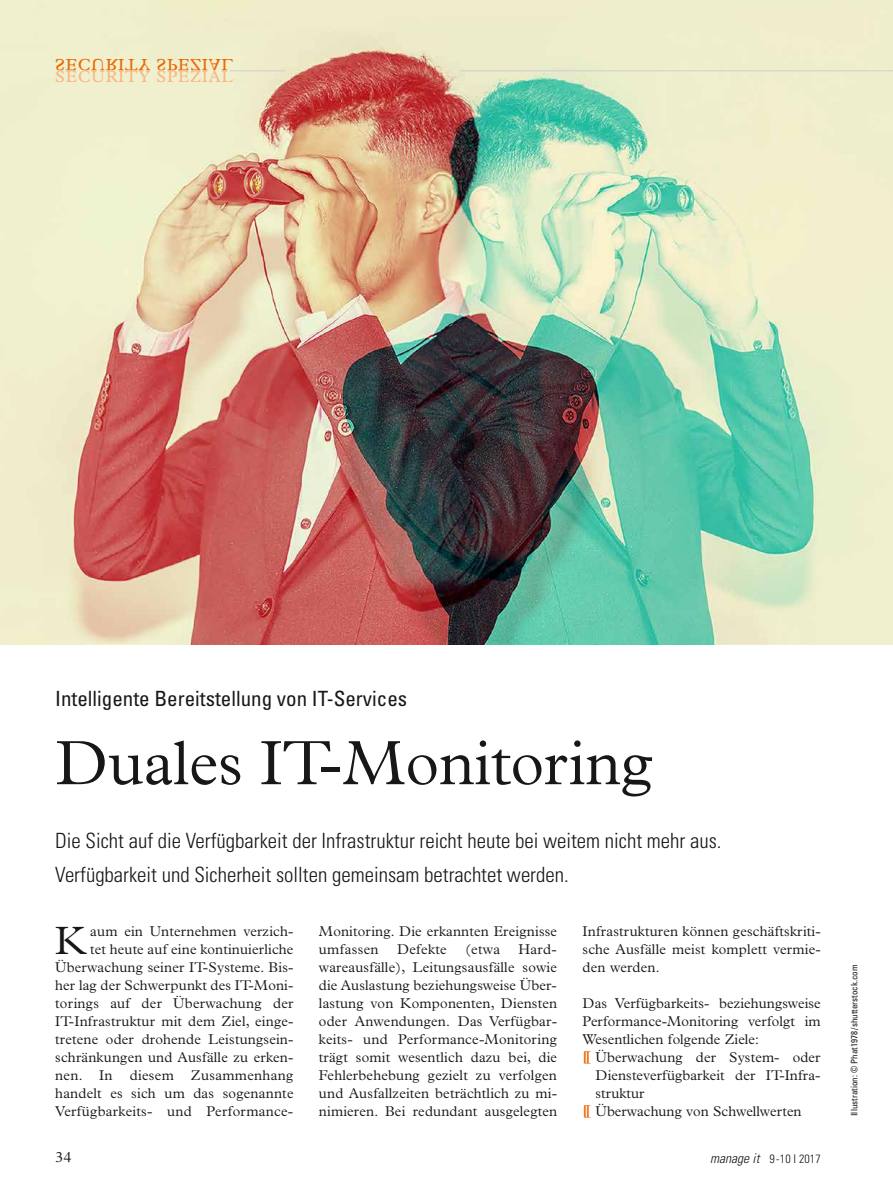
<style>
.page{position:relative;width:893px;height:1191px;background:#fff}
.page>*{position:absolute;margin:0;border:0;box-sizing:border-box;transform-origin:0 0}
.t1{font:300 63px "Plantin";color:#181716}
.t2{font:300 39.75px "Plantin";color:#181716}
.t3{font:300 condensed 21px/34.5px "Univers";color:#181716}
.t4{font:condensed 21px "Univers";color:#181716}
.t5{font:16.5px "Plantin";letter-spacing:.045em;color:#f8b786}
.t6{font:300 15px "Plantin";color:#181716}
.t7{font:300 14.25px/18px "Plantin";letter-spacing:.015em;color:#181716;text-align:justify}
.t8{font:300 condensed 12px "Univers";color:#181716}
.t9{font:condensed 9px "Univers";color:#181716}
.s1{font-weight:600;color:#ec6500}
.s2{font-style:italic;font-size:13.5px}
</style>
<div class="page">
<img style="left:0;top:0;width:893px;height:644px">
<hr style="left:230px;top:70px;width:55px;height:1px;background:#d3cbd4">
<hr style="left:460px;top:70px;width:433px;height:1px;background:#d3cbd4">
<div style="left:56px;top:59px;width:177px;height:12px;background:#f0f0ce"></div>
<p class="t5" style="left:55px;top:67px;width:179px">SECURITY SPEZIAL</p>
<h3 class="t4" style="left:55px;top:685px;width:353px">Intelligente Bereitstellung von IT-Services</h3>
<h1 class="t1" style="left:55px;top:727px;width:599px">Duales IT-Monitoring</h1>
<h3 class="t3" style="left:55px;top:823px;width:668px">Die Sicht auf die Verfügbarkeit der Infrastruktur reicht heute bei weitem nicht mehr aus.<br>Verfügbarkeit und Sicherheit sollten gemeinsam betrachtet werden.</h3>
<p class="t7" style="left:55px;top:922px;width:240px;text-align:right">aum ein Unternehmen verzich-<br>tet heute auf eine kontinuierliche Überwachung seiner IT-Systeme. Bis&shy;her lag der Schwerpunkt des IT-Moni&shy;torings auf der Überwachung der IT-Infrastruktur mit dem Ziel, einge&shy;tretene oder drohende Leistungsein&shy;schränkungen und Ausfälle zu erken&shy;nen. In diesem Zusammenhang handelt es sich um das sogenannte Verfügbarkeits- und Performance-</p>
<p class="t7" style="left:319px;top:922px;width:240px">Monitoring. Die erkannten Ereignisse umfassen</p>
<h2 class="t2" style="left:55px;top:918px;width:33px">K</h2>
<p class="t7" style="left:319px;top:940px;width:240px;text-indent:200px">Hard&shy;wareausfälle), Leitungsausfälle sowie die Auslastung beziehungsweise Über&shy;lastung von Komponenten, Diensten oder Anwendungen. Das Verfügbar&shy;keits- und Performance-Monitoring trägt somit wesentlich dazu bei, die Fehlerbehebung gezielt zu verfolgen und Ausfallzeiten beträchtlich zu mi&shy;nimieren. Bei redundant ausgelegten</p>
<p class="t7" style="left:397px;top:940px;width:51px">Defekte</p>
<p class="t7" style="left:465px;top:940px;width:37px">(etwa</p>
<p class="t7" style="left:583px;top:922px;width:240px">Infrastrukturen können geschäftskriti&shy;sche Ausfälle meist komplett vermie&shy;den werden.</p>
<p class="t7" style="left:583px;top:994px;width:240px">Das Verfügbarkeits- beziehungsweise</p>
<p class="t7" style="left:583px;top:1012px;width:240px">Performance-Monitoring verfolgt im</p>
<p class="t7" style="left:583px;top:1030px;width:178px">Wesentlichen folgende Ziele:</p>
<p class="t7" style="left:583px;top:1048px;width:239px"><span class="s1">[[</span> Überwachung der System- oder</p>
<p class="t7" style="left:596px;top:1066px;width:226px">Diensteverfügbarkeit der IT-Infra-</p>
<p class="t7" style="left:596px;top:1084px;width:50px">struktur</p>
<p class="t7" style="left:583px;top:1102px;width:221px"><span class="s1">[[</span> Überwachung von Schwellwerten</p>
<p class="t6" style="left:55px;top:1148px;width:18px">34</p>
<p class="t8" style="left:710px;top:1151px;width:112px"><span class="s2">manage it</span> 9 -10 I 2017</p>
<p class="t9" style="left:849px;top:1116px;width:153px;rotate:-90deg">Illustration: © Phat1978 /shutterstock.com</p>
</div>
